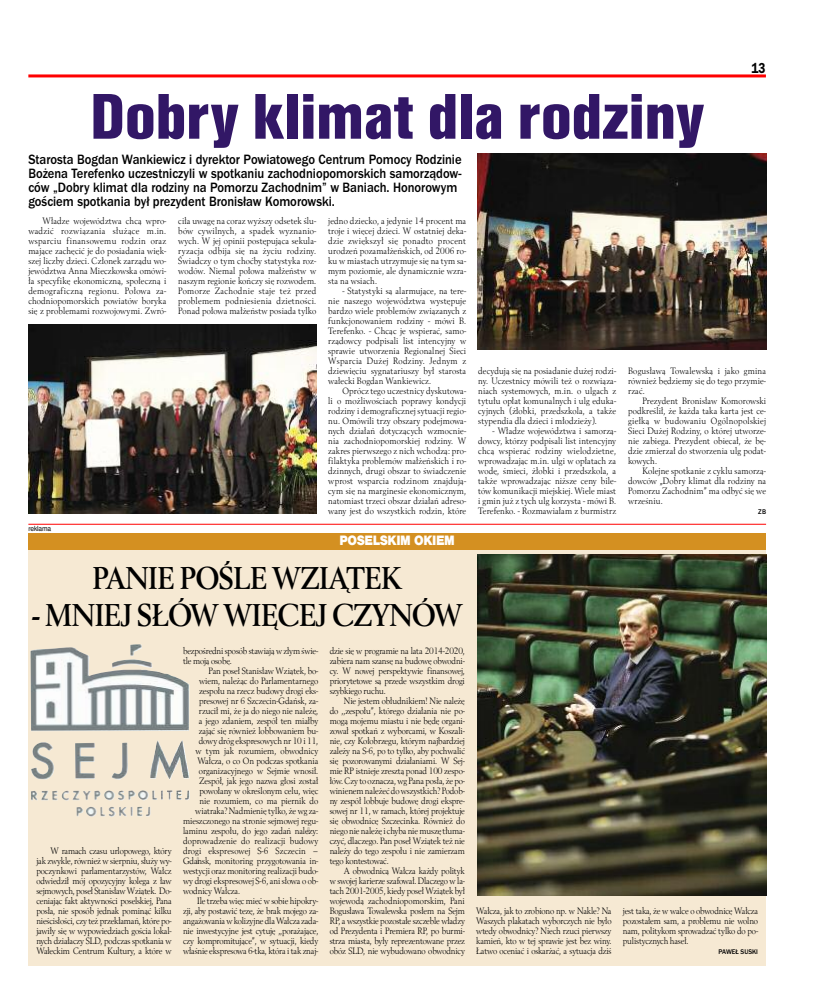
<style>
.page{position:relative;width:820px;height:993px;background:#fff}
.page>*{position:absolute;margin:0;border:0;box-sizing:border-box;transform-origin:0 0}
.t1{font:67px "Nimbus San TCE Bla Con";color:#321766}
.t2{font:700 33px "Berling TCE";letter-spacing:-.015em;color:#000;scale:.9 1}
.t3{font:15px "Franklin Got URWTCE Dem";color:#000;scale:.8 1}
.t4{font:500 14px/14px "Franklin Got URWTCE";color:#000;scale:.9 1}
.t5{font:900 14px "Nimbus San TCE";letter-spacing:-.035em;color:#fff;scale:.9 1}
.t6{font:9.6px/10px "Berling TCE";letter-spacing:-.005em;color:#000;text-align:justify;scale:.9 1}
.t7{font:9.6px "Berling TCE";letter-spacing:.015em;color:#000;scale:.9 1}
.t8{font:500 7px "Franklin Got URWTCE";color:#000;scale:.95 1}
.t9{font:7px "Nimbus San LCE";letter-spacing:-.015em;color:#000;scale:.95 1}
</style>
<div class="page">
<hr style="left:28px;top:74px;width:737px;height:3px;background:#f00">
<img style="left:477px;top:154px;width:288px;height:195px">
<img style="left:28px;top:324px;width:288px;height:190px">
<div style="left:28px;top:546px;width:737px;height:418px;background:#f6e9d3"></div>
<img style="left:477px;top:554px;width:288px;height:341px">
<div style="left:28px;top:533px;width:737px;height:16px;background:#d49021"></div>
<hr style="left:28px;top:524px;width:737px;height:1px;background:#f00">
<img style="left:30px;top:644px;width:160px;height:157px">
<h1 class="t1" style="left:90px;top:75px;width:615px">Dobry klimat dla rodziny</h1>
<p class="t4" style="left:28px;top:152px;width:482px">Starosta Bogdan Wankiewicz i dyrektor Powiatowego Centrum Pomocy Rodzinie Bożena Terefenko uczestniczyli w spotkaniu zachodniopomorskich samorządow&shy;ców „Dobry klimat dla rodziny na Pomorzu Zachodnim” w Baniach. Honorowym gościem spotkania był prezydent Bronisław Komorowski.</p>
<h3 class="t3" style="left:751px;top:59px;width:19px">13</h3>
<p class="t6" style="left:28px;top:215px;width:155px;text-indent:14px">Władze województwa chcą wpro&shy;wadzić rozwiązania służące m.in. wsparciu finansowemu rodzin oraz mające zachęcić je do posiadania więk&shy;szej liczby dzieci. Członek zarządu wo&shy;jewództwa Anna Mieczkowska omówi&shy;ła specyfikę ekonomiczną, społeczną i demograficzną regionu. Połowa za&shy;chodniopomorskich powiatów boryka się z problemami rozwojowymi. Zwró-</p>
<p class="t6" style="left:178px;top:215px;width:155px">ciła uwagę na coraz wyższy odsetek ślu&shy;bów cywilnych, a spadek wyznanio&shy;wych. W jej opinii postępująca sekula&shy;ryzacja odbija się na życiu rodziny.<br>Świadczy o tym choćby statystyka roz&shy;wodów. Niemal połowa małżeństw w naszym regionie kończy się rozwodem.<br>Pomorze Zachodnie staje też przed problemem podniesienia dzietności.<br>Ponad połowa małżeństw posiada tylko</p>
<p class="t6" style="left:328px;top:215px;width:155px">jedno dziecko, a jedynie 14 procent ma troje i więcej dzieci. W ostatniej deka&shy;dzie zwiększył się ponadto procent urodzeń pozamałżeńskich, od 2006 ro&shy;ku w miastach utrzymuje się na tym sa&shy;mym poziomie, ale dynamicznie wzra&shy;sta na wsiach.</p>
<p class="t6" style="left:328px;top:285px;width:155px;text-indent:14px">- Statystyki są alarmujące, na tere&shy;nie naszego województwa występuje bardzo wiele problemów związanych z funkcjonowaniem rodziny - mówi B.<br>Terefenko. - Chcąc je wspierać, samo&shy;rządowcy podpisali list intencyjny w sprawie utworzenia Regionalnej Sieci Wsparcia Dużej Rodziny. Jednym z dziewięciu sygnatariuszy był starosta wałecki Bogdan Wankiewicz.</p>
<p class="t6" style="left:328px;top:385px;width:155px;text-indent:14px">Oprócz tego uczestnicy dyskutowa&shy;li o możliwościach poprawy kondycji rodziny i demograficznej sytuacji regio&shy;nu. Omówili trzy obszary podejmowa&shy;nych działań dotyczących wzmocnie&shy;nia zachodniopomorskiej rodziny. W zakres pierwszego z nich wchodzą: pro&shy;filaktyka problemów małżeńskich i ro&shy;dzinnych, drugi obszar to świadczenie wprost wsparcia rodzinom znajdują&shy;cym się na marginesie ekonomicznym, natomiast trzeci obszar działań adreso&shy;wany jest do wszystkich rodzin, które</p>
<p class="t9" style="left:28px;top:524px;width:26px">reklama</p>
<h3 class="t5" style="left:339px;top:531px;width:130px">POSELSKIM OKIEM</h3>
<h2 class="t2" style="left:92px;top:558px;width:345px">PANIE POŚLE WZIĄTEK</h2>
<h2 class="t2" style="left:32px;top:595px;width:479px">- MNIEJ SŁÓW WIĘCEJ CZYNÓW</h2>
<p class="t6" style="left:36px;top:845px;width:152px;text-indent:14px">W ramach czasu urlopowego, który jak zwykle, również w sierpniu, służy wy&shy;poczynkowi parlamentarzystów, Wałcz odwiedził mój opozycyjny kolega z ław sejmowych, poseł Stanisław Wziątek. Do&shy;ceniając fakt aktywności poselskiej, Pana posła, nie sposób jednak pominąć kilku nieścisłości, czy też przekłamań, które po&shy;jawiły się w wypowiedziach gościa lokal&shy;nych działaczy SLD, podczas spotkania w Wałeckim Centrum Kultury, a które w</p>
<p class="t6" style="left:183px;top:645px;width:151px">bezpośredni sposób stawiają w złym świe&shy;tle moją osobę.</p>
<p class="t6" style="left:208px;top:665px;width:123px">Pan poseł Stanisław Wziątek, bo-</p>
<p class="t6" style="left:199px;top:675px;width:134px">wiem, należąc do Parlamentarnego</p>
<p class="t6" style="left:199px;top:685px;width:133px">zespołu na rzecz budowy drogi eks-</p>
<p class="t6" style="left:199px;top:695px;width:133px">presowej nr 6 Szczecin-Gdańsk, za-</p>
<p class="t6" style="left:199px;top:705px;width:134px">rzucił mi, że ja do niego nie należę,</p>
<p class="t6" style="left:199px;top:715px;width:134px">a jego zdaniem, zespół ten miałby</p>
<p class="t6" style="left:199px;top:725px;width:134px">zająć się również lobbowaniem bu-</p>
<p class="t6" style="left:199px;top:735px;width:134px">dowy dróg ekspresowych nr 10 i 11,</p>
<p class="t6" style="left:195px;top:745px;width:138px">w tym jak rozumiem, obwodnicy</p>
<p class="t6" style="left:197px;top:755px;width:136px">Wałcza, o co On podczas spotkania</p>
<p class="t6" style="left:199px;top:765px;width:134px">organizacyjnego w Sejmie wnosił.</p>
<p class="t6" style="left:199px;top:775px;width:134px">Zespół, jak jego nazwa głosi został</p>
<p class="t6" style="left:199px;top:785px;width:133px">powołany w określonym celu, więc</p>
<p class="t6" style="left:199px;top:795px;width:133px">nie rozumiem, co ma piernik do</p>
<p class="t6" style="left:195px;top:805px;width:138px">wiatraka? Nadmienię tylko, że wg za-</p>
<p class="t6" style="left:183px;top:815px;width:151px">mieszczonego na stronie sejmowej regu-</p>
<p class="t6" style="left:183px;top:825px;width:152px">laminu zespołu, do jego zadań nalėzy:</p>
<p class="t7" style="left:183px;top:835px;width:152px">doprowadzenie do realizacji budowy</p>
<p class="t7" style="left:183px;top:845px;width:152px">drogi ekspresowej S-6 Szczecin –</p>
<p class="t6" style="left:183px;top:855px;width:151px">Gdȧnsk, monitoring przygotowania in-</p>
<p class="t6" style="left:183px;top:865px;width:151px">westycji oraz monitoring realizacji budo-</p>
<p class="t6" style="left:183px;top:875px;width:151px">wy drogi ekspresowej S-6, ani słowa o ob-</p>
<p class="t6" style="left:183px;top:885px;width:65px">wodnicy Wałcza.</p>
<p class="t6" style="left:197px;top:895px;width:135px">Ile trzeba więc mieć w sobie hipokry-</p>
<p class="t6" style="left:183px;top:905px;width:151px">zji, aby postawić tezę, że brak mojego za-</p>
<p class="t6" style="left:183px;top:915px;width:151px">angażowaniawkolizyjne dlaWałcza zada-</p>
<p class="t6" style="left:183px;top:925px;width:152px">nie inwestycyjne jest cytuję ,,porażające,</p>
<p class="t6" style="left:183px;top:935px;width:152px">czy kompromitujące”, w sytuacji, kiedy</p>
<p class="t6" style="left:183px;top:945px;width:151px">właśnie ekspresowa 6-tka, która i tak znaj-</p>
<p class="t6" style="left:329px;top:645px;width:152px">dzie się w programie na lata 2014-2020, zabiera nam szansę na budowę obwodni&shy;cy. W nowej perspektywie finansowej, priorytetowe są przede wszystkim drogi szybkiego ruchu.</p>
<p class="t6" style="left:329px;top:695px;width:152px;text-indent:14px">Nie jestem obłudnikiem! Nie należę do ,,zespołu”, którego działania nie po&shy;mogą mojemu miastu i nie będę organi&shy;zował spotkań z wyborcami, w Koszali&shy;nie, czy Kołobrzegu, którym najbardziej zależy na S-6, po to tylko, aby pochwalić się pozorowanymi działaniami. W Sej&shy;mie RP istnieje zresztą ponad 100 zespo&shy;łów. Czy to oznacza, wg Pana posła, że po&shy;winienem należeć do wszystkich? Podob&shy;ny zespół lobbuje budowę drogi ekspre&shy;sowej nr 11, w ramach, której projektuje się obwodnicę Szczecinka. Również do niego nie należę i chyba nie muszę tłuma&shy;czyć, dlaczego. Pan poseł Wziątek też nie należy do tego zespołu i nie zamierzam tego kontestować.</p>
<p class="t6" style="left:329px;top:865px;width:152px;text-indent:14px">A obwodnicą Wałcza każdy polityk w swojej karierze szafował. Dlaczego w la&shy;tach 2001-2005, kiedy poseł Wziątek był wojewodą zachodniopomorskim, Pani Bogusława Towalewska posłem na Sejm RP, a wszystkie pozostałe szczeble władzy od Prezydenta i Premiera RP, po burmi&shy;strza miasta, były reprezentowane przez obóz SLD, nie wybudowano obwodnicy</p>
<p class="t6" style="left:478px;top:365px;width:155px">decydują się na posiadanie dużej rodzi&shy;ny. Uczestnicy mówili też o rozwiąza&shy;niach systemowych, m.in. o ulgach z tytułu opłat komunalnych i ulg eduka&shy;cyjnych (żłobki, przedszkola, a także stypendia dla dzieci i młodzieży).</p>
<p class="t6" style="left:478px;top:425px;width:155px;text-indent:14px">- Władze województwa i samorzą&shy;dowcy, którzy podpisali list intencyjny chcą wspierać rodziny wielodzietne, wprowadzając m.in. ulgi w opłatach za wodę, śmieci, żłobki i przedszkola, a także wprowadzając niższe ceny bile&shy;tów komunikacji miejskiej. Wiele miast i gmin już z tych ulg korzysta - mówi B.<br>Terefenko. - Rozmawiałam z burmistrz</p>
<p class="t6" style="left:628px;top:365px;width:155px">Bogusławą Towalewską i jako gmina również będziemy się do tego przymie&shy;rzać.</p>
<p class="t6" style="left:628px;top:395px;width:155px;text-indent:14px">Prezydent Bronisław Komorowski podkreślił, że każda taka karta jest ce&shy;giełką w budowaniu Ogólnopolskiej Sieci Dużej Rodziny, o której utworze&shy;nie zabiega. Prezydent obiecał, że bę&shy;dzie zmierzał do stworzenia ulg podat&shy;kowych.</p>
<p class="t6" style="left:628px;top:465px;width:155px;text-indent:14px">Kolejne spotkanie z cyklu samorzą&shy;dowców „Dobry klimat dla rodziny na Pomorzu Zachodnim” ma odbyć się we wrześniu.</p>
<p class="t8" style="left:758px;top:507px;width:10px">ZB</p>
<p class="t6" style="left:476px;top:905px;width:152px">Wałcza, jak to zrobiono np. w Nakle? Na Waszych plakatach wyborczych nie było wtedy obwodnicy? Niech rzuci pierwszy kamień, kto w tej sprawie jest bez winy.<br>Łatwo oceniać i oskarżać, a sytuacja dziś</p>
<p class="t6" style="left:622px;top:905px;width:152px">jest taka, że w walce o obwodnicę Wałcza pozostałem sam, a problemu nie wolno nam, politykom sprowadzać tylko do po&shy;pulistycznych haseł.</p>
<p class="t8" style="left:718px;top:947px;width:43px">PAWEŁ SUSKI</p>
</div>
